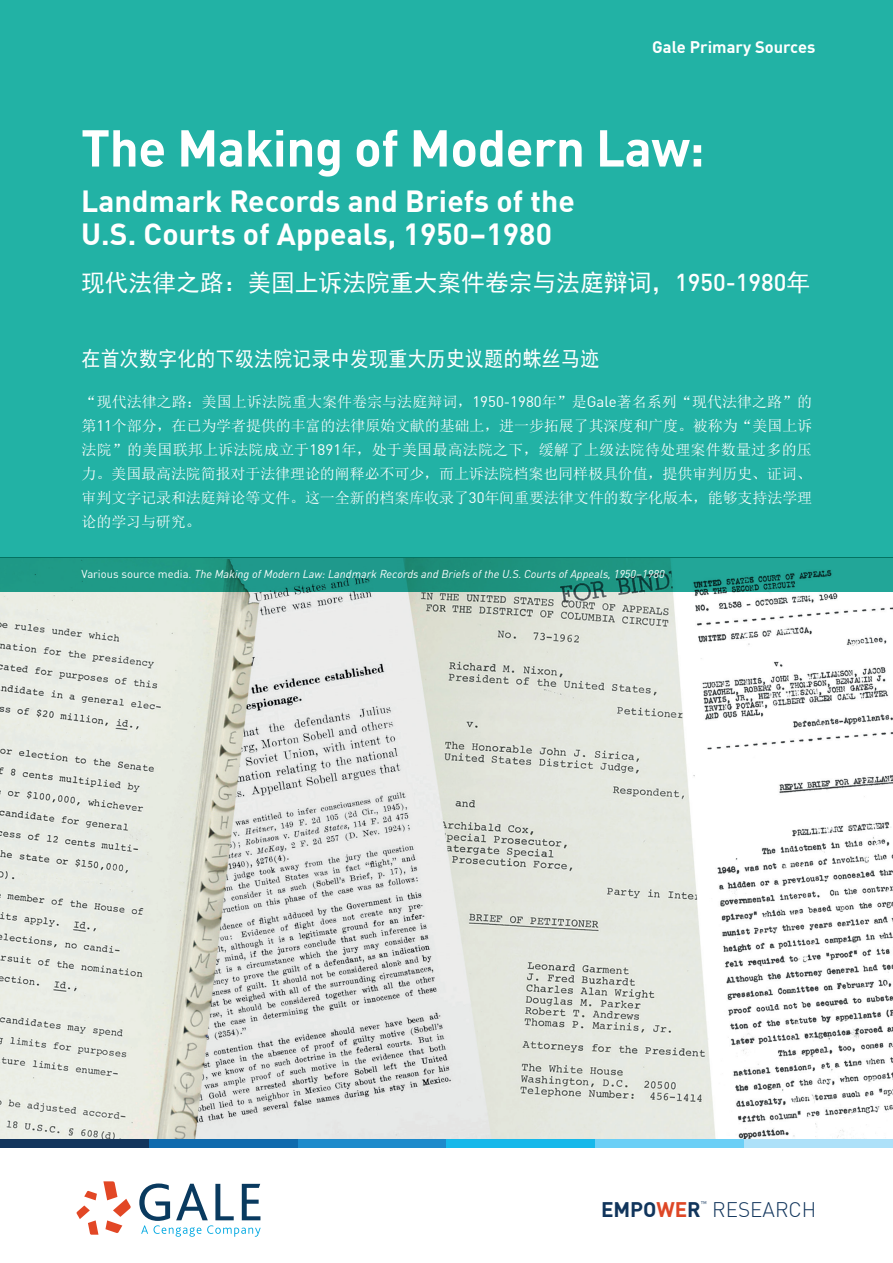
<style>
.page{position:relative;width:893px;height:1263px;background:#fff}
.page>*{position:absolute;margin:0;border:0;box-sizing:border-box;transform-origin:0 0}
.t1{font:700 51px "DIN Offc";letter-spacing:-.01em;color:#fff}
.t2{font:700 30px/33px "DIN Offc";letter-spacing:.005em;color:#fff}
.t3{font:24px "Sim Hei";color:#fff}
.t4{font:21px "Sim Hei";letter-spacing:.015em;color:#fff;scale:.9 1}
.t5{font:300 20.7px "DIN Offc";color:#11355c}
.t6{font:700 20.7px "DIN Offc";color:#11355c}
.t7{font:700 16.5px "DIN Offc";color:#fff}
.t8{font:15px/24px "Sim Sun";letter-spacing:-.005em;color:#fff;text-align:justify}
.t9{font:italic 11.25px "DIN Offc";color:#fff}
.t10{font:6.9px "DIN Offc";color:#11355c}
.s1{font-family:"DIN Offc";font-weight:500}
.s2{font-family:"DIN Offc"}
.s3{font-size:16.5px}
.s4{font-style:normal}
.s5{color:#de4726}
</style>
<div class="page">
<img style="left:0;top:591px;width:893px;height:549px">
<div style="left:0;top:0;width:893px;height:557px;background:#22b2a5"></div>
<div style="left:0;top:1140px;width:149px;height:8px;background:#12355d"></div>
<div style="left:149px;top:1140px;width:149px;height:8px;background:#0f6aad"></div>
<div style="left:298px;top:1140px;width:148px;height:8px;background:#1d8acb"></div>
<div style="left:446px;top:1140px;width:149px;height:8px;background:#16b8ea"></div>
<div style="left:595px;top:1140px;width:149px;height:8px;background:#6bcff6"></div>
<div style="left:744px;top:1140px;width:149px;height:8px;background:#ade1f9"></div>
<svg style="left:77px;top:1181px;width:54px;height:54px"></svg>
<svg style="left:139px;top:1183px;width:122px;height:54px"></svg>
<svg style="left:0;top:557px;width:893px;height:34px;fill:#1f9986"></svg>
<p class="t7" style="left:652px;top:36px;width:165px">Gale Primary Sources</p>
<h1 class="t1" style="left:81px;top:114px;width:625px">The Making of Modern Law:</h1>
<h2 class="t2" style="left:81px;top:185px;width:495px">Landmark Records and Briefs of the<br>U.S. Courts of Appeals, 1950–1980</h2>
<h3 class="t3" style="left:81px;top:270px;width:731px">现代法律之路：美国上诉法院重大案件卷宗与法庭辩词，<span class="s1">1950-1980</span>年</h3>
<h3 class="t4" style="left:82px;top:348px;width:577px">在首次数字化的下级法院记录中发现重大历史议题的蛛丝马迹</h3>
<p class="t8" style="left:82px;top:389px;width:732px">“现代法律之路：美国上诉法院重大案件卷宗与法庭辩词，<span class="s2">1950-1980</span>年”是<span class="s2">Gale</span>著名系列“现代法律之路”的第<span class="s2">11</span>个部分，在已为学者提供的丰富的法律原始文献的基础上，进一步拓展了其深度和广度。被称为“美国上诉法院”的美国联邦上诉法院成立于<span class="s2">1891</span>年，处于美国最高法院之下，缓解了上级法院待处理案件数量过多的压力。美国最高法院简报对于法律理论的阐释必不可少，而上诉法院档案也同样极具价值，提供审判历史、证词、审判文字记录和法庭辩论等文件。这一全新的档案库收录了<span class="s2">30</span>年间重要法律文件的数字化版本，能够支持法学理论的学习与研究<span class="s3">。</span></p>
<p class="t9" style="left:82px;top:567px;width:584px"><span class="s4">Various source media.</span> The Making of Modern Law: Landmark Records and Briefs of the U.S. Courts of Appeals, 1950–1980</p>
<h3 class="t6" style="left:601px;top:1196px;width:101px">EMPO<span class="s5">WE</span>R</h3>
<p class="t10" style="left:701px;top:1199px;width:7px">™</p>
<h3 class="t5" style="left:712px;top:1197px;width:106px">RESEARCH</h3>
</div>
